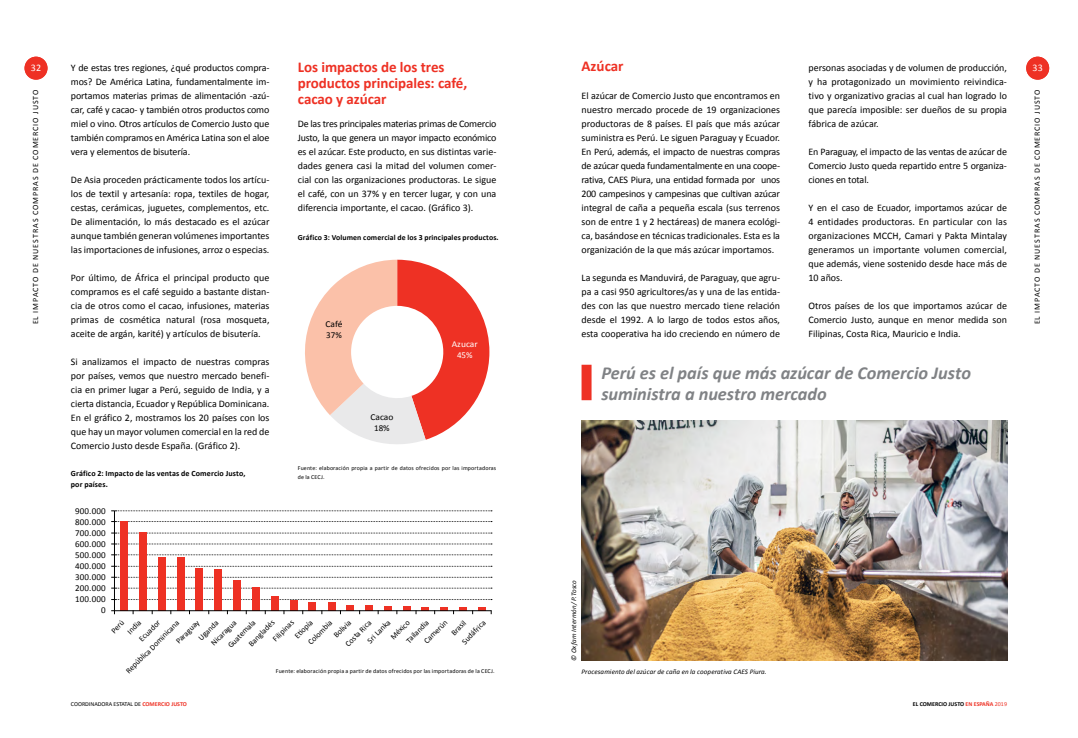
<style>
.page{position:relative;width:1078px;height:738px;background:#fff}
.page>*{position:absolute;margin:0;border:0;box-sizing:border-box;transform-origin:0 0}
.t1{font:italic 700 18.3px/21px "Calibri";letter-spacing:-.005em;color:#808285}
.t2{font:700 15px/16px "Calibri";letter-spacing:-.005em;color:#ee3124}
.t3{font:10px/14px "Calibri";color:#000;text-align:justify}
.t4{font:10px "Calibri";color:#fff}
.t5{font:9px/11px "Calibri";letter-spacing:.02em;color:#000;text-align:right}
.t6{font:9px/11px "Calibri";letter-spacing:.02em;color:#000;scale:1.05 1}
.t7{font:9px/11px "Calibri";color:#fff;text-align:center;scale:1.05 1}
.t8{font:8px/12px "Calibri";letter-spacing:.11em;color:#000}
.t9{font:700 8px/11px "Calibri";letter-spacing:.015em;color:#000}
.t10{font:700 7.8px "Calibri";letter-spacing:.015em;color:#000}
.t11{font:italic 7px "Calibri";letter-spacing:.015em;color:#000}
.t12{font:6px/9px "Calibri";letter-spacing:.02em;color:#000}
.t13{font:6px "Calibri";color:#000}
.t14{font:700 6px "Calibri";color:#000}
.s1{font-weight:700;color:#ee3124}
.s2{color:#ee3124}
.s3{font-weight:400;color:#ee3124}
</style>
<div class="page">
<div style="left:25px;top:57px;width:22px;height:23px;background:#ee3124;border-radius:50%"></div>
<div style="left:1025px;top:57px;width:23px;height:23px;background:#ee3124;border-radius:50%"></div>
<svg style="left:111px;top:587px;width:381px;height:1px"></svg>
<svg style="left:111px;top:576px;width:381px;height:1px"></svg>
<svg style="left:111px;top:565px;width:381px;height:1px"></svg>
<svg style="left:111px;top:554px;width:381px;height:1px"></svg>
<svg style="left:111px;top:543px;width:381px;height:1px"></svg>
<svg style="left:111px;top:532px;width:381px;height:1px"></svg>
<svg style="left:111px;top:521px;width:381px;height:1px"></svg>
<svg style="left:111px;top:510px;width:381px;height:1px"></svg>
<hr style="left:114px;top:510px;width:1px;height:103px;background:#000">
<div style="left:120px;top:521px;width:8px;height:89px;background:#ee3124"></div>
<div style="left:139px;top:532px;width:8px;height:78px;background:#ee3124"></div>
<div style="left:157px;top:556px;width:8px;height:54px;background:#ee3124"></div>
<div style="left:177px;top:557px;width:8px;height:53px;background:#ee3124"></div>
<div style="left:195px;top:568px;width:8px;height:42px;background:#ee3124"></div>
<div style="left:214px;top:569px;width:8px;height:41px;background:#ee3124"></div>
<div style="left:233px;top:579px;width:8px;height:31px;background:#ee3124"></div>
<div style="left:252px;top:587px;width:8px;height:23px;background:#ee3124"></div>
<div style="left:271px;top:596px;width:8px;height:14px;background:#ee3124"></div>
<div style="left:290px;top:600px;width:7px;height:10px;background:#ee3124"></div>
<div style="left:308px;top:601px;width:8px;height:9px;background:#ee3124"></div>
<div style="left:327px;top:602px;width:8px;height:8px;background:#ee3124"></div>
<div style="left:346px;top:604px;width:8px;height:6px;background:#ee3124"></div>
<svg style="left:359px;top:605px;width:19px;height:8px"></svg>
<svg style="left:384px;top:606px;width:13px;height:7px"></svg>
<svg style="left:403px;top:606px;width:88px;height:7px"></svg>
<hr style="left:111px;top:610px;width:380px;height:1px;background:#000">
<svg style="left:305px;top:259px;width:184px;height:185px"></svg>
<img style="left:581px;top:420px;width:425px;height:240px">
<div style="left:581px;top:364px;width:10px;height:36px;background:#ee3124"></div>
<p class="t4" style="left:31px;top:61px;width:12px">32</p>
<p class="t8" style="left:29px;top:324px;width:235px;rotate:-90deg">El impacto de nuestras compras de Comercio Justo</p>
<p class="t3" style="left:71px;top:60px;width:200px">Y de estas tres regiones, ¿qué productos compra&shy;mos? De América Latina, fundamentalmente im&shy;portamos materias primas de alimentación -azú&shy;car, café y cacao- y también otros productos como miel o vino. Otros artículos de Comercio Justo que también compramos en América Latina son el aloe vera y elementos de bisutería.</p>
<p class="t3" style="left:71px;top:172px;width:200px">De Asia proceden prácticamente todos los artícu&shy;los de textil y artesanía: ropa, textiles de hogar, cestas, cerámicas, juguetes, complementos, etc.<br>De alimentación, lo más destacado es el azúcar aunque también generan volúmenes importantes las importaciones de infusiones, arroz o especias.</p>
<p class="t3" style="left:71px;top:270px;width:200px">Por último, de África el principal producto que compramos es el café seguido a bastante distan&shy;cia de otros como el cacao, infusiones, materias primas de cosmética natural (rosa mosqueta, aceite de argán, karité) y artículos de bisutería.</p>
<p class="t3" style="left:71px;top:354px;width:200px">Si analizamos el impacto de nuestras compras por países, vemos que nuestro mercado benefi&shy;cia en primer lugar a Perú, seguido de I ndia, y a cierta distancia, Ecuador y República Dominicana.<br>En el gráfico 2, mostramos los 20 países con los que hay un mayor volumen comercial en la red de Comercio Justo desde España. (Gráfico 2).</p>
<p class="t9" style="left:71px;top:467px;width:176px">Gráfico 2: Impacto de las ventas de Comercio Justo, por países.</p>
<p class="t5" style="left:75px;top:504px;width:32px">900.000<br>800.000<br>700.000<br>600.000<br>500.000<br>400.000<br>300.000<br>200.000<br>100.000<br>0</p>
<h2 class="t2" style="left:298px;top:59px;width:171px">Los impactos de los tres productos principales: café, cacao y azúcar</h2>
<p class="t3" style="left:298px;top:116px;width:200px">De las tres principales materias primas de Comercio Justo, la que genera un mayor impacto económico es el azúcar. Este producto, en sus distintas varie&shy;dades genera casi la mitad del volumen comer&shy;cial con las organizaciones productoras. Le sigue el café, con un 37% y en tercer lugar, y con una diferencia importante, el cacao. (Gráfico 3).</p>
<p class="t10" style="left:298px;top:232px;width:202px">Gráfico 3: Volumen comercial de los 3 principales productos.</p>
<p class="t6" style="left:325px;top:317px;width:18px">Café<br>37%</p>
<p class="t6" style="left:370px;top:410px;width:23px;text-align:center">Cacao<br>18%</p>
<p class="t7" style="left:451px;top:338px;width:26px">Azucar<br>45%</p>
<p class="t12" style="left:298px;top:463px;width:200px">Fuente: elaboración propia a partir de datos ofrecidos por las importadoras de la CECJ.</p>
<p class="t8" style="left:116px;top:619px;width:18px;text-indent:-11px;rotate:-45deg">Perú<br>India</p>
<p class="t8" style="left:420px;top:637px;width:32px;rotate:-45deg">Camerún</p>
<p class="t8" style="left:448px;top:628px;width:19px;rotate:-45deg">Brasil</p>
<p class="t8" style="left:136px;top:635px;width:29px;rotate:-45deg">Ecuador</p>
<p class="t8" style="left:185px;top:623px;width:26px;line-height:13.5px;text-indent:-18px;rotate:-45deg">Paraguay<br>Uganda</p>
<p class="t8" style="left:245px;top:639px;width:35px;rotate:-45deg">Bangladés</p>
<p class="t8" style="left:269px;top:635px;width:28px;rotate:-45deg">Filipinas</p>
<p class="t8" style="left:291px;top:632px;width:24px;rotate:-45deg">Eti opía</p>
<p class="t8" style="left:364px;top:636px;width:30px;rotate:-45deg">Sri Lanka</p>
<p class="t8" style="left:387px;top:633px;width:26px;rotate:-45deg">México</p>
<p class="t8" style="left:208px;top:639px;width:34px;rotate:-45deg">Nicaragua</p>
<p class="t8" style="left:224px;top:641px;width:37px;rotate:-45deg">Guatemala</p>
<p class="t8" style="left:342px;top:639px;width:35px;rotate:-45deg">Costa Rica</p>
<p class="t8" style="left:304px;top:638px;width:32px;rotate:-45deg">Colombia</p>
<p class="t8" style="left:330px;top:631px;width:23px;rotate:-45deg">Bolivia</p>
<p class="t8" style="left:458px;top:637px;width:32px;rotate:-45deg">Sudáfrica</p>
<p class="t8" style="left:403px;top:636px;width:30px;rotate:-45deg">Tailandia</p>
<p class="t8" style="left:123px;top:667px;width:74px;rotate:-45deg">República Dominicana</p>
<p class="t12" style="left:276px;top:666px;width:220px">Fuente: elaboración propia a partir de datos ofrecidos por las importadoras de la CECJ.</p>
<p class="t13" style="left:71px;top:700px;width:117px">COORDINADORA ESTATAL DE <span class="s1">COMERCIO JUSTO</span></p>
<h2 class="t2" style="left:581px;top:58px;width:44px">Azúcar</h2>
<p class="t3" style="left:581px;top:88px;width:200px">El azúcar de Comercio Justo que encontramos en nuestro mercado procede de 19 organizaciones productoras de 8 países. El país que más azúcar suministra es Perú. Le siguen Paraguay y Ecuador.<br>En Perú, además, el impacto de nuestras compras de azúcar queda fundamentalmente en una coope&shy;rativa, CAES Piura, una entidad formada por unos 200 campesinos y campesinas que cultivan azúcar integral de caña a pequeña escala (sus terrenos son de entre 1 y 2 hectáreas) de manera ecológi&shy;ca, basándose en técnicas tradicionales. Esta es la organización de la que más azúcar importamos.</p>
<p class="t3" style="left:581px;top:270px;width:200px">La segunda es Manduvirá, de Paraguay, que agru&shy;pa a casi 950 agricultores/as y una de las entida&shy;des con las que nuestro mercado tiene relación desde el 1992. A lo largo de todos estos años, esta cooperativa ha ido creciendo en número de</p>
<p class="t3" style="left:808px;top:60px;width:200px">personas asociadas y de volumen de producción, y ha protagonizado un movimiento reivindica&shy;tivo y organizativo gracias al cual han logrado lo que parecía imposible: ser dueños de su propia fábrica de azúcar.</p>
<p class="t3" style="left:808px;top:144px;width:200px">En Paraguay, el impacto de las ventas de azúcar de Comercio Justo queda repartido entre 5 organiza&shy;ciones en total.</p>
<p class="t3" style="left:808px;top:200px;width:200px">Y en el caso de Ecuador, importamos azúcar de 4 entidades productoras. En particular con las organizaciones MCCH, Camari y Pakta M intalay generamos un importante volumen comercial, que además, viene sostenido desde hace más de 10 años.</p>
<p class="t3" style="left:808px;top:298px;width:200px">Otros países de los que importamos azúcar de Comercio Justo, aunque en menor medida son Filipinas, Costa Rica, Mauricio e I ndia.</p>
<h1 class="t1" style="left:601px;top:361px;width:371px">Perú es el país que más azúcar de Comercio Justo suministra a nuestro mercado</h1>
<p class="t4" style="left:1032px;top:61px;width:12px">33</p>
<p class="t8" style="left:1030px;top:324px;width:236px;rotate:-90deg">El impacto de nue stras compras de Comercio Justo</p>
<p class="t11" style="left:569px;top:660px;width:82px;rotate:-90deg">© Oxfam Intermón/ P.Tosco</p>
<p class="t11" style="left:581px;top:666px;width:186px">Procesamiento del azúcar de caña en la cooperativa CAES Piura.</p>
<p class="t14" style="left:912px;top:700px;width:96px">EL COMERCIO JUSTO <span class="s2">EN ESPAÑA</span> <span class="s3">2019</span></p>
</div>
